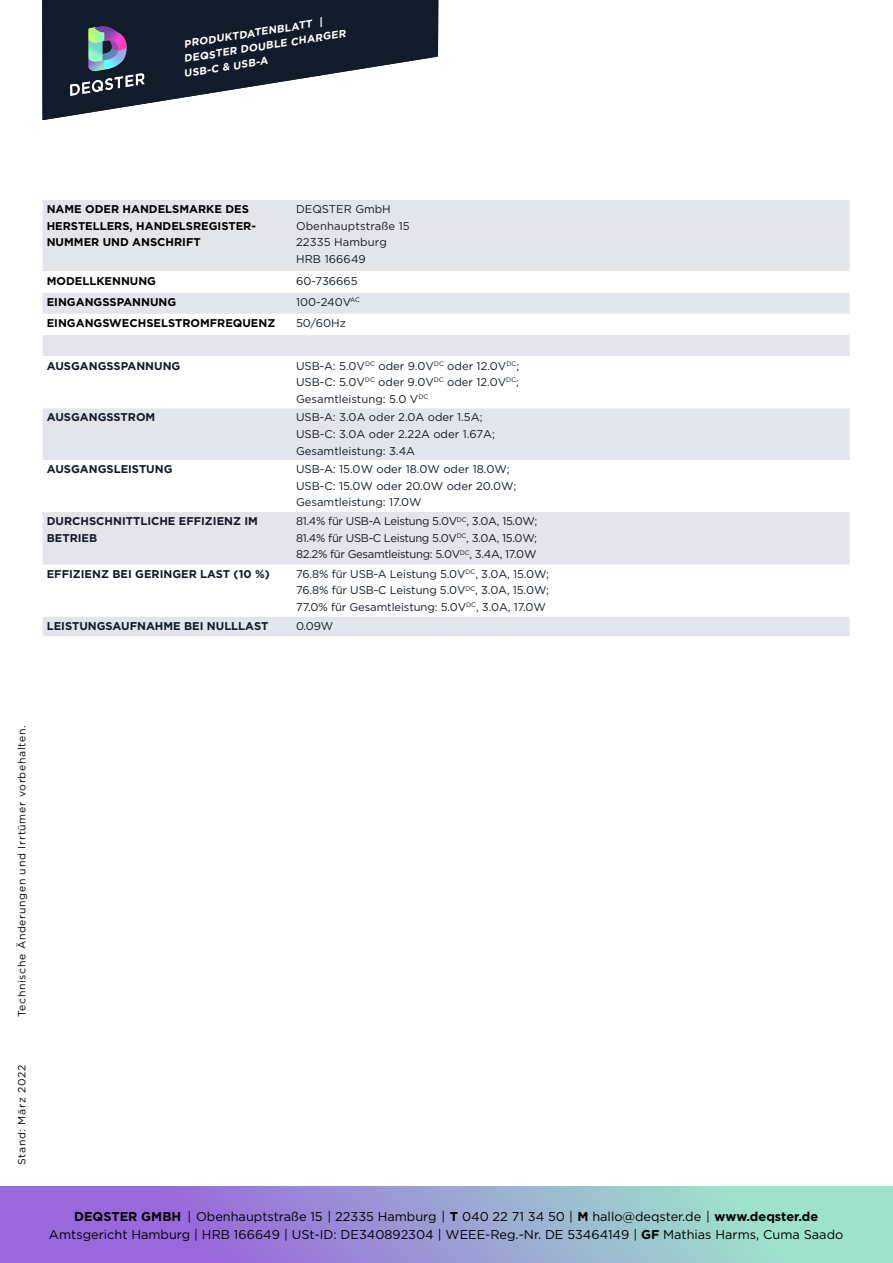
<style>
.page{position:relative;width:893px;height:1263px;background:#fff}
.page>*{position:absolute;margin:0;border:0;box-sizing:border-box;transform-origin:0 0}
.t1{font:12.75px/18.1px "Gotham";color:#000;text-align:center}
.t2{font:11.25px/16.5px "Gotham";color:#121b29}
.t3{font:700 11.25px/16.5px "Gotham";color:#121b29}
.t4{font:700 11.25px/16.5px "Gotham";color:#000}
.t5{font:italic 700 10.5px/14.7px "Gotham";color:#fff}
.t6{font:10.5px "Gotham";letter-spacing:.06em;color:#000}
.s1{font-weight:700}
</style>
<div class="page">
<svg style="left:0;top:1186px;width:893px;height:77px;background:#9ba1d3"></svg>
<div style="left:43px;top:200px;width:807px;height:436px;background:#e3e5eb"></div>
<svg style="left:43px;top:271px;width:807px;height:346px"></svg>
<svg style="left:42px;top:0;width:396px;height:120px;fill:#121b29"></svg>
<p class="t5" style="left:178px;top:37px;width:167px;text-indent:5px;rotate:-9deg">PRODUKTDATENBLATT |<br>DEQSTER DOUBLE CHARGER<br>USB-C &amp; USB-A</p>
<p class="t5" style="left:183px;top:51px;width:142px;rotate:-9deg">PRODUKTDATENBLATT |</p>
<p class="t4" style="left:47px;top:201px;width:211px">NAME ODER HANDELSMARKE DES<br>HERSTELLERS, HANDELSREGISTER-<br>NUMMER UND ANSCHRIFT</p>
<p class="t2" style="left:296px;top:201px;width:115px">DEQSTER GmbH<br>Obenhauptstraße 15<br>22335 Hamburg<br>HRB 166649</p>
<p class="t4" style="left:47px;top:272px;width:111px">MODELLKENNUNG</p>
<p class="t2" style="left:296px;top:272px;width:63px">60-736665</p>
<p class="t4" style="left:47px;top:294px;width:131px">EINGANGSSPANNUNG</p>
<p class="t2" style="left:296px;top:293px;width:65px">100-240V<sup>AC</sup></p>
<p class="t4" style="left:47px;top:315px;width:230px">EINGANGSWECHSELSTROMFREQUENZ</p>
<p class="t2" style="left:296px;top:315px;width:51px">50/60Hz</p>
<p class="t3" style="left:47px;top:357px;width:135px">AUSGANGSSPANNUNG</p>
<p class="t2" style="left:296px;top:357px;width:225px;text-align:justify">USB-A: 5.0V<sup>DC</sup> oder 9.0V<sup>DC</sup> oder 12.0V<sup>DC</sup>; USB-C: 5.0V<sup>DC</sup> oder 9.0V<sup>DC</sup> oder 12.0V<sup>DC</sup>; Gesamtleistung: 5.0 V<sup>DC</sup></p>
<p class="t3" style="left:47px;top:409px;width:110px">AUSGANGSSTROM</p>
<p class="t2" style="left:296px;top:409px;width:200px">USB-A: 3.0A oder 2.0A oder 1.5A;<br>USB-C: 3.0A oder 2.22A oder 1.67A;<br>Gesamtleistung: 3.4A</p>
<p class="t3" style="left:47px;top:461px;width:127px">AUSGANGSLEISTUNG</p>
<p class="t2" style="left:296px;top:461px;width:222px">USB-A: 15.0W oder 18.0W oder 18.0W;<br>USB-C: 15.0W oder 20.0W oder 20.0W;<br>Gesamtleistung: 17.0W</p>
<p class="t3" style="left:47px;top:513px;width:213px">DURCHSCHNITTLICHE EFFIZIENZ IM<br>BETRIEB</p>
<p class="t2" style="left:296px;top:513px;width:243px;text-align:justify">81.4% für USB-A Leistung 5.0V<sup>DC</sup>, 3.0A, 15.0W; 81.4% für USB-C Leistung 5.0V<sup>DC</sup>, 3.0A, 15.0W; 82.2% für Gesamtleistung: 5.0V<sup>DC</sup>, 3.4A, 17.0W</p>
<p class="t3" style="left:47px;top:566px;width:224px">EFFIZIENZ BEI GERINGER LAST (10 %)</p>
<p class="t2" style="left:296px;top:565px;width:255px;text-align:justify">76.8% für USB-A Leistung 5.0V<sup>DC</sup>, 3.0A, 15.0W; 76.8% für USB-C Leistung 5.0V<sup>DC</sup>, 3.0A, 15.0W; 77.0% für Gesamtleistung: 5.0V<sup>DC</sup>, 3.0A, 17.0W</p>
<p class="t3" style="left:47px;top:617px;width:223px">LEISTUNGSAUFNAHME BEI NULLLAST</p>
<p class="t2" style="left:296px;top:617px;width:39px">0.09W</p>
<p class="t6" style="left:15px;top:1017px;width:293px;rotate:-90deg">Technische Änderungen und Irrtümer vorbehalten.</p>
<p class="t6" style="left:15px;top:1165px;width:102px;rotate:-90deg">Stand: März 2022</p>
<p class="t1" style="left:49px;top:1207px;width:796px"><span class="s1">DEQSTER GMBH</span> | Obenhauptstraße 15 | 22335 Hamburg | <span class="s1">T</span> 040 22 71 34 50 | <span class="s1">M</span> hallo@deqster.de | <span class="s1">www.deqster.de<br></span>Amtsgericht Hamburg | HRB 166649 | USt-ID: DE340892304 | WEEE-Reg.-Nr. DE 53464149 | <span class="s1">GF</span> Mathias Harms, Cuma Saado</p>
</div>
